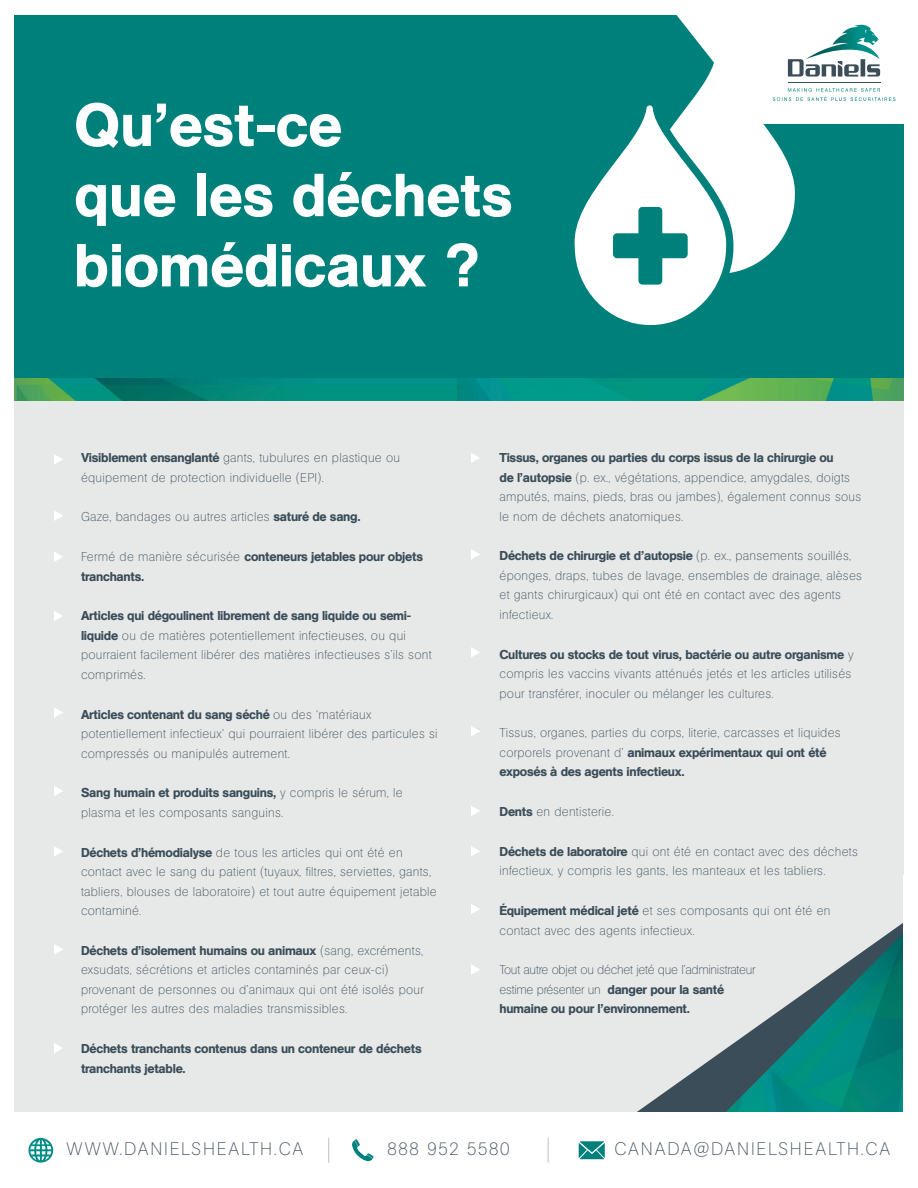
<style>
.page{position:relative;width:918px;height:1188px;background:#fff}
.page>*{position:absolute;margin:0;border:0;box-sizing:border-box;transform-origin:0 0}
.t1{font:500 60px/70.2px "AG Book Pro";color:#fff}
.t2{font:200 18px "AG Book Pro";letter-spacing:.1em;color:#3a4d58}
.t3{font:200 12.75px/19.5px "AG Book Pro";letter-spacing:.02em;color:#3a4d58}
.t4{font:500 12.75px/19.5px "AG Book Pro";letter-spacing:-.02em;color:#3a4d58}
.t5{font:200 12.75px/19.5px "AG Book Pro";letter-spacing:-.02em;color:#3a4d58}
.s1{font-weight:500}
.s2{font-weight:200}
</style>
<div class="page">
<div style="left:14px;top:15px;width:890px;height:387px;background:#00807b"></div>
<img style="left:14px;top:378px;width:890px;height:24px">
<div style="left:14px;top:402px;width:890px;height:771px;background:#e7e8e8"></div>
<svg style="left:54px;top:454px;width:9px;height:10px"></svg>
<svg style="left:54px;top:511px;width:9px;height:10px"></svg>
<svg style="left:54px;top:552px;width:9px;height:10px"></svg>
<svg style="left:54px;top:611px;width:8px;height:10px"></svg>
<svg style="left:54px;top:707px;width:9px;height:11px"></svg>
<svg style="left:54px;top:786px;width:8px;height:10px"></svg>
<svg style="left:574px;top:105px;width:221px;height:220px;fill:#fff"></svg>
<svg style="left:54px;top:846px;width:9px;height:10px"></svg>
<svg style="left:54px;top:944px;width:9px;height:10px"></svg>
<svg style="left:54px;top:1043px;width:9px;height:10px"></svg>
<svg style="left:471px;top:964px;width:9px;height:11px"></svg>
<svg style="left:471px;top:453px;width:9px;height:10px"></svg>
<svg style="left:471px;top:549px;width:9px;height:10px"></svg>
<svg style="left:471px;top:647px;width:9px;height:10px"></svg>
<svg style="left:471px;top:726px;width:9px;height:10px"></svg>
<svg style="left:471px;top:806px;width:9px;height:10px"></svg>
<svg style="left:471px;top:846px;width:9px;height:10px"></svg>
<svg style="left:471px;top:904px;width:8px;height:10px"></svg>
<img style="left:650px;top:918px;width:254px;height:195px">
<svg style="left:665px;top:15px;width:239px;height:109px"></svg>
<div style="left:0;top:1113px;width:918px;height:75px;background:#fff"></div>
<svg style="left:352px;top:1139px;width:22px;height:22px"></svg>
<svg style="left:28px;top:1138px;width:25px;height:25px"></svg>
<svg style="left:579px;top:1141px;width:26px;height:18px"></svg>
<svg style="left:328px;top:1138px;width:1px;height:25px"></svg>
<svg style="left:548px;top:1138px;width:1px;height:25px"></svg>
<h1 class="t1" style="left:74px;top:89px;width:440px">Qu’est-ce<br>que les déchets biomédicaux ?</h1>
<p class="t3" style="left:81px;top:448px;width:321px"><span class="s1">Visiblement ensanglanté</span> gants, tubulures en plastique ou équipement de protection individuelle (EPI).</p>
<p class="t3" style="left:81px;top:507px;width:281px">Gaze, bandages ou autres articles <span class="s1">saturé de sang.</span></p>
<p class="t4" style="left:81px;top:547px;width:344px"><span class="s2">Fermé de manière sécurisée</span> conteneurs jetables pour objets tranchants.</p>
<p class="t3" style="left:81px;top:606px;width:352px"><span class="s1">Articles qui dégoulinent librement de sang liquide ou semi&shy;liquide</span> ou de matières potentiellement infectieuses, ou qui pourraient facilement libérer des matières infectieuses s’ils sont comprimés.</p>
<p class="t3" style="left:81px;top:704px;width:358px"><span class="s1">Articles contenant du sang séché</span> ou des ‘matériaux potentiellement infectieux’ qui pourraient libérer des particules si compressés ou manipulés autrement.</p>
<p class="t3" style="left:81px;top:783px;width:323px"><span class="s1">Sang humain et produits sanguins,</span> y compris le sérum, le plasma et les composants sanguins.</p>
<p class="t3" style="left:81px;top:842px;width:357px"><span class="s1">Déchets d’hémodialyse</span> de tous les articles qui ont été en contact avec le sang du patient (tuyaux, filtres, serviettes, gants, tabliers, blouses de laboratoire) et tout autre équipement jetable contaminé.</p>
<p class="t3" style="left:81px;top:940px;width:344px"><span class="s1">Déchets d’isolement humains ou animaux</span> (sang, excréments, exsudats, sécrétions et articles contaminés par ceux-ci) provenant de personnes ou d’animaux qui ont été isolés pour protéger les autres des maladies transmissibles.</p>
<p class="t4" style="left:81px;top:1039px;width:342px">Déchets tranchants contenus dans un conteneur de déchets tranchants jetable.</p>
<p class="t3" style="left:500px;top:448px;width:363px"><span class="s1">Tissus, organes ou parties du corps issus de la chirurgie ou<br>de l’autopsie</span> (p. ex., végétations, appendice, amygdales, doigts amputés, mains, pieds, bras ou jambes), également connus sous le nom de déchets anatomiques.</p>
<p class="t3" style="left:500px;top:546px;width:364px"><span class="s1">Déchets de chirurgie et d’autopsie</span> (p. ex., pansements souillés, éponges, draps, tubes de lavage, ensembles de drainage, alèses et gants chirurgicaux) qui ont été en contact avec des agents infectieux.</p>
<p class="t3" style="left:500px;top:644px;width:356px"><span class="s1">Cultures ou stocks de tout virus, bactérie ou autre organisme</span> y compris les vaccins vivants atténués jetés et les articles utilisés pour transférer, inoculer ou mélanger les cultures.</p>
<p class="t3" style="left:500px;top:723px;width:343px">Tissus, organes, parties du corps, literie, carcasses et liquides corporels provenant d’ <span class="s1">animaux expérimentaux qui ont été exposés à des agents infectieux.</span></p>
<p class="t3" style="left:500px;top:802px;width:116px"><span class="s1">Dents</span> en dentisterie.</p>
<p class="t3" style="left:500px;top:841px;width:360px"><span class="s1">Déchets de laboratoire</span> qui ont été en contact avec des déchets infectieux, y compris les gants, les manteaux et les tabliers.</p>
<p class="t3" style="left:500px;top:901px;width:333px"><span class="s1">Équipement médical jeté</span> et ses composants qui ont été en contact avec des agents infectieux.</p>
<p class="t5" style="left:500px;top:960px;width:258px">Tout autre objet ou déchet jeté que l’administrateur estime présenter un <span class="s1">danger pour la santé humaine ou pour l’environnement.</span></p>
<h2 class="t2" style="left:67px;top:1137px;width:238px">WWW.DANIELSHEALTH.CA</h2>
<h2 class="t2" style="left:388px;top:1137px;width:124px">888 952 5580</h2>
<h2 class="t2" style="left:615px;top:1137px;width:277px">CANADA@DANIELSHEALTH.CA</h2>
</div>
